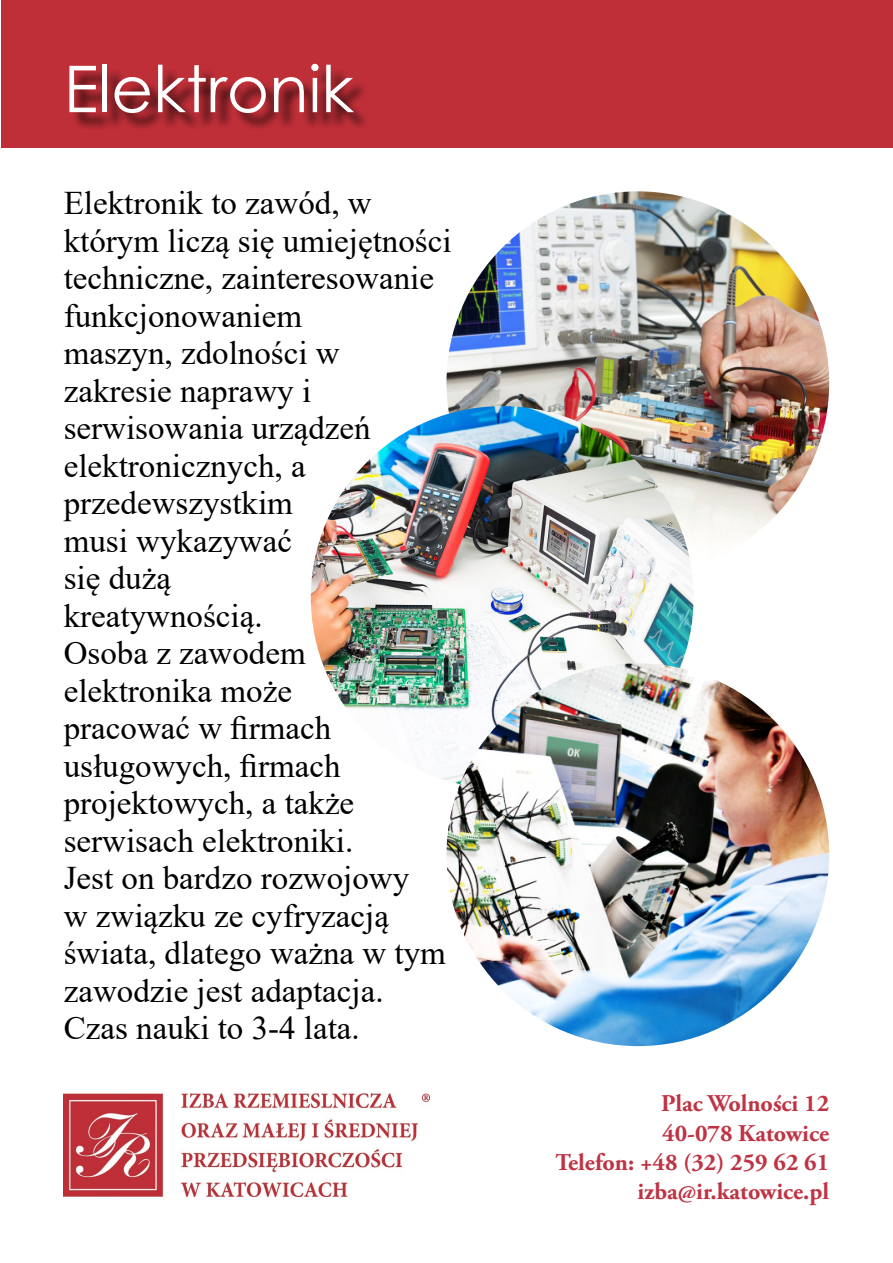
<style>
.page{position:relative;width:893px;height:1263px;background:#fff}
.page>*{position:absolute;margin:0;border:0;box-sizing:border-box;transform-origin:0 0}
.t1{font:64.5px "Century Gothic";color:#fff}
.t2{font:33px/37.5px "Times New Roman";color:#000}
.t3{font:700 24px "Adobe Garamond Pro";color:#bf3444}
</style>
<div class="page">
<div style="left:2px;top:0;width:891px;height:147px;background:#bf2f38"></div>
<div style="left:72px;top:67px;width:299px;height:64px;background:#000;opacity:.75"></div>
<img style="left:446px;top:191px;width:383px;height:383px;border-radius:191px">
<img style="left:311px;top:406px;width:382px;height:383px;border-radius:191px">
<img style="left:446px;top:663px;width:383px;height:383px;border-radius:191px">
<img style="left:64px;top:1094px;width:365px;height:102px">
<p class="t1" style="left:64px;top:44px;width:291px">Elektronik</p>
<p class="t2" style="left:64px;top:183px;width:389px">Elektronik to zawód, w którym liczą się umiejętności techniczne, zainteresowanie funkcjonowaniem<br>maszyn, zdolności w zakresie naprawy i serwisowania urządzeń elektronicznych, a przedewszystkim<br>musi wykazywać<br>się dużą<br>kreatywnością.</p>
<p class="t2" style="left:64px;top:633px;width:292px">Osoba z zawodem elektronika może pracować w firmach usługowych, firmach projektowych, a także serwisach elektroniki.</p>
<p class="t2" style="left:64px;top:858px;width:384px">Jest on bardzo rozwojowy<br>w związku ze cyfryzacją świata, dlatego ważna w tym zawodzie jest adaptacja.</p>
<p class="t2" style="left:64px;top:1008px;width:298px">Czas nauki to 3-4 lata.</p>
<p class="t3" style="left:661px;top:1089px;width:169px">Plac Wolności 12</p>
<p class="t3" style="left:662px;top:1119px;width:168px">40-078 Katowice</p>
<p class="t3" style="left:556px;top:1148px;width:275px">Telefon: +48 (32) 259 62 61</p>
<p class="t3" style="left:638px;top:1177px;width:193px">izba@ir.katowice.pl</p>
</div>
